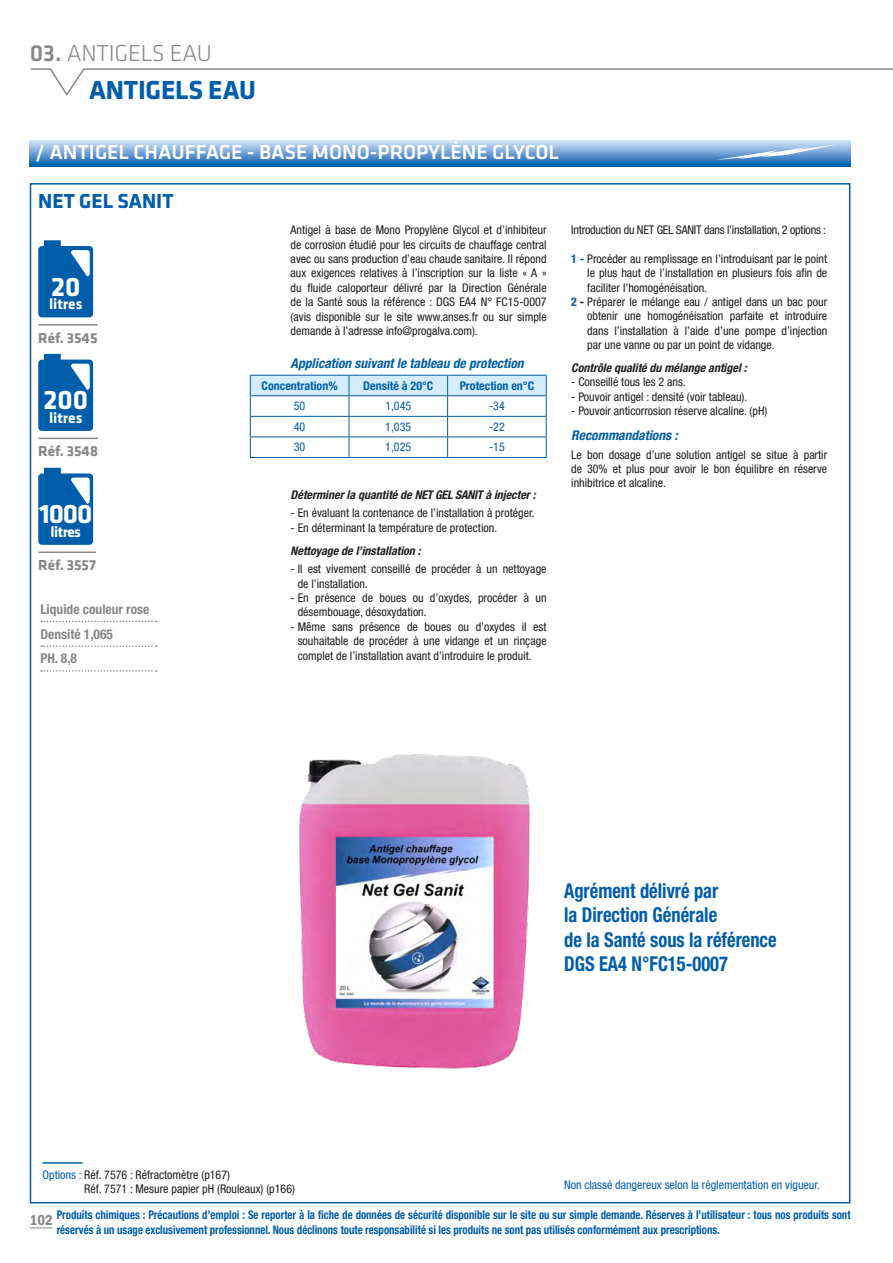
<style>
.page{position:relative;width:893px;height:1263px;background:#fff}
.page>*{position:absolute;margin:0;border:0;box-sizing:border-box;transform-origin:0 0}
.t1{font:700 27.75px "Klavika";letter-spacing:-.02em;color:#fff}
.t2{font:700 27px "Klavika";letter-spacing:-.01em;color:#005da9}
.t3{font:300 24px "Klavika";letter-spacing:-.01em;color:#878787}
.t4{font:500 21px "Klavika";color:#fff}
.t5{font:700 21px "Klavika";color:#005da9}
.t6{font:700 condensed 20.55px/24.3px "Helvetica Neue LT Std";color:#005da9;scale:.9 1}
.t7{font:700 15.45px "Klavika";color:#fff}
.t8{font:700 15px "Klavika";color:#878787}
.t9{font:15px "ITC Franklin Gothic Std Dm Cd";color:#878787}
.t10{font:italic 700 condensed 13.5px "Helvetica Neue LT Std";color:#005da9}
.t11{font:700 condensed 13.5px/24.8px "Helvetica Neue LT Std";color:#878787}
.t12{font:condensed 12px/14.4px "Helvetica Neue LT Std";color:#1d1d1b;text-align:justify}
.t13{font:700 condensed 12px/14.4px "Helvetica Neue LT Std";color:#005da9;scale:.9 1}
.t14{font:italic 700 condensed 12px "Helvetica Neue LT Std";color:#1d1d1b}
.t15{font:condensed 12px "Helvetica Neue LT Std";color:#005da9}
.t16{font:condensed 12px "Helvetica Neue LT Std";letter-spacing:-.02em;color:#1d1d1b}
.t17{font:700 condensed 12px "Helvetica Neue LT Std";color:#005da9}
.s1{font-weight:500}
.s2{font-weight:700;color:#005da9}
.s3{font-weight:700}
.s4{color:#005da9}
</style>
<div class="page">
<svg style="left:30px;top:68px;width:863px;height:28px"></svg>
<svg style="left:30px;top:1227px;width:23px;height:1px"></svg>
<hr style="left:250px;top:457px;width:99px;height:1px;background:#005da9">
<hr style="left:349px;top:457px;width:99px;height:1px;background:#005da9">
<svg style="left:250px;top:375px;width:297px;height:82px"></svg>
<hr style="left:448px;top:457px;width:99px;height:1px;background:#005da9">
<svg style="left:30px;top:140px;width:820px;height:26px;background:#6ba2d4"></svg>
<svg style="left:716px;top:144px;width:122px;height:16px;background:#8fb5de"></svg>
<svg style="left:41px;top:621px;width:116px;height:1px"></svg>
<svg style="left:41px;top:645px;width:116px;height:2px"></svg>
<svg style="left:41px;top:670px;width:116px;height:2px"></svg>
<img style="left:299px;top:754px;width:231px;height:315px">
<svg style="left:38px;top:240px;width:55px;height:77px;background:#2172b4"></svg>
<hr style="left:38px;top:324px;width:59px;height:2px;background:#878787">
<svg style="left:38px;top:354px;width:55px;height:77px;background:#2071b4"></svg>
<hr style="left:38px;top:438px;width:60px;height:1px;background:#878787">
<svg style="left:38px;top:468px;width:55px;height:77px;background:#2171b4"></svg>
<hr style="left:38px;top:551px;width:58px;height:2px;background:#878787">
<hr style="left:43px;top:1162px;width:39px;height:2px;background:#005da9">
<h3 class="t3" style="left:30px;top:39px;width:184px"><span class="s1">03.</span> ANTIGELS EAU</h3>
<h2 class="t2" style="left:89px;top:75px;width:168px">ANTIGELS EAU</h2>
<h3 class="t4" style="left:35px;top:141px;width:525px">/ ANTIGEL CHAUFFAGE - BASE MONO-PROPYLÈNE GLYCOL</h3>
<h3 class="t5" style="left:38px;top:190px;width:137px">NET GEL SANIT</h3>
<h1 class="t1" style="left:51px;top:271px;width:31px">20</h1>
<p class="t7" style="left:49px;top:296px;width:35px">litres</p>
<p class="t8" style="left:38px;top:329px;width:61px">Réf. 3545</p>
<h1 class="t1" style="left:43px;top:385px;width:46px">200</h1>
<p class="t7" style="left:49px;top:409px;width:35px">litres</p>
<p class="t8" style="left:38px;top:443px;width:61px">Réf. 3548</p>
<h1 class="t1" style="left:39px;top:499px;width:55px">1000</h1>
<p class="t7" style="left:51px;top:523px;width:32px">litres</p>
<p class="t8" style="left:38px;top:557px;width:59px">Réf. 3557</p>
<p class="t11" style="left:40px;top:597px;width:111px">Liquide couleur rose<br>Densité 1,065<br>PH. 8,8</p>
<p class="t12" style="left:291px;top:223px;width:258px">Antigel à base de Mono Propylène Glycol et d’inhibiteur de corrosion étudié pour les circuits de chauffage central avec ou sans production d’eau chaude sanitaire. Il répond aux exigences relatives à l’inscription sur la liste « A » du fluide caloporteur délivré par la Direction Générale de la Santé sous la référence : DGS EA4 N° FC15-0007 (avis disponible sur le site www.anses.fr ou sur simple demande à l’adresse info@progalva.com).</p>
<p class="t10" style="left:291px;top:355px;width:235px">Application suivant le tableau de protection</p>
<p class="t17" style="left:262px;top:378px;width:78px">Concentration%</p>
<p class="t17" style="left:363px;top:378px;width:72px">Densité à 20°C</p>
<p class="t17" style="left:460px;top:378px;width:76px">Protection en°C</p>
<p class="t15" style="left:294px;top:399px;width:13px">50</p>
<p class="t15" style="left:385px;top:399px;width:27px">1,045</p>
<p class="t15" style="left:489px;top:399px;width:17px">-34</p>
<p class="t15" style="left:294px;top:420px;width:13px">40</p>
<p class="t15" style="left:385px;top:420px;width:27px">1,035</p>
<p class="t15" style="left:489px;top:420px;width:17px">-22</p>
<p class="t15" style="left:294px;top:440px;width:13px">30</p>
<p class="t15" style="left:385px;top:440px;width:27px">1,025</p>
<p class="t15" style="left:489px;top:440px;width:17px">-15</p>
<p class="t14" style="left:291px;top:487px;width:247px">Déterminer la quantité de NET GEL SANIT à injecter :</p>
<p class="t12" style="left:291px;top:506px;width:245px">- En évaluant la contenance de l’installation à protéger.</p>
<p class="t12" style="left:291px;top:520px;width:208px">- En déterminant la température de protection.</p>
<p class="t14" style="left:291px;top:543px;width:132px">Nettoyage de l’installation :</p>
<p class="t12" style="left:298px;top:562px;width:250px;text-indent:-7px">- Il est vivement conseillé de procéder à un nettoyage de l’installation.</p>
<p class="t12" style="left:298px;top:590px;width:250px;text-indent:-7px">- En présence de boues ou d’oxydes, procéder à un désembouage, désoxydation.</p>
<p class="t12" style="left:298px;top:619px;width:250px;text-indent:-7px">- Même sans présence de boues ou d’oxydes il est souhaitable de procéder à une vidange et un rinçage complet de l’installation avant d’introduire le produit.</p>
<p class="t16" style="left:571px;top:223px;width:256px">Introduction du NET GEL SANIT dans l’installation, 2 options :</p>
<p class="t12" style="left:571px;top:251px;width:257px"><span class="s2">1 -</span> Procéder au remplissage en l’introduisant par le point</p>
<p class="t12" style="left:587px;top:266px;width:242px">le plus haut de l’installation en plusieurs fois afin de</p>
<p class="t12" style="left:587px;top:280px;width:121px">faciliter l’homogénéisation.</p>
<p class="t12" style="left:571px;top:294px;width:257px"><span class="s2">2</span> <span class="s3">-</span> Préparer le mélange eau / antigel dans un bac pour</p>
<p class="t12" style="left:587px;top:309px;width:242px">obtenir une homogénéisation parfaite et introduire</p>
<p class="t12" style="left:587px;top:323px;width:241px">dans l’installation à l’aide d’une pompe d’injection</p>
<p class="t12" style="left:587px;top:338px;width:189px">par une vanne ou par un point de vidange.</p>
<p class="t14" style="left:571px;top:360px;width:177px">Contrôle qualité du mélange antigel :</p>
<p class="t12" style="left:571px;top:375px;width:116px">- Conseillé tous les 2 ans.</p>
<p class="t12" style="left:571px;top:389px;width:178px">- Pouvoir antigel : densité (voir tableau).</p>
<p class="t12" style="left:571px;top:404px;width:198px">- Pouvoir anticorrosion réserve alcaline. (pH)</p>
<p class="t10" style="left:571px;top:427px;width:108px">Recommandations :</p>
<p class="t12" style="left:571px;top:447px;width:257px">Le bon dosage d’une solution antigel se situe à partir de 30% et plus pour avoir le bon équilibre en réserve inhibitrice et alcaline.</p>
<h3 class="t6" style="left:564px;top:878px;width:238px">Agrément délivré par<br>la Direction Générale<br>de la Santé sous la référence<br>DGS EA4 N°FC15-0007</h3>
<p class="t12" style="left:84px;top:1167px;width:212px;text-indent:-42px"><span class="s4">Options :</span> Réf. 7576 : Réfractomètre (p167)<br>Réf. 7571 : Mesure papier pH (Rouleaux) (p166)</p>
<p class="t13" style="left:57px;top:1208px;width:884px">Produits chimiques : Précautions d’emploi : Se reporter à la fiche de données de sécurité disponible sur le site ou sur simple demande. Réserves à l’utilisateur : tous nos produits sont réservés à un usage exclusivement professionnel. Nous déclinons toute responsabilité si les produits ne sont pas utilisés conformément aux prescriptions.</p>
<p class="t15" style="left:564px;top:1178px;width:257px">Non classé dangereux selon la réglementation en vigueur.</p>
<p class="t9" style="left:30px;top:1212px;width:24px">102</p>
</div>
